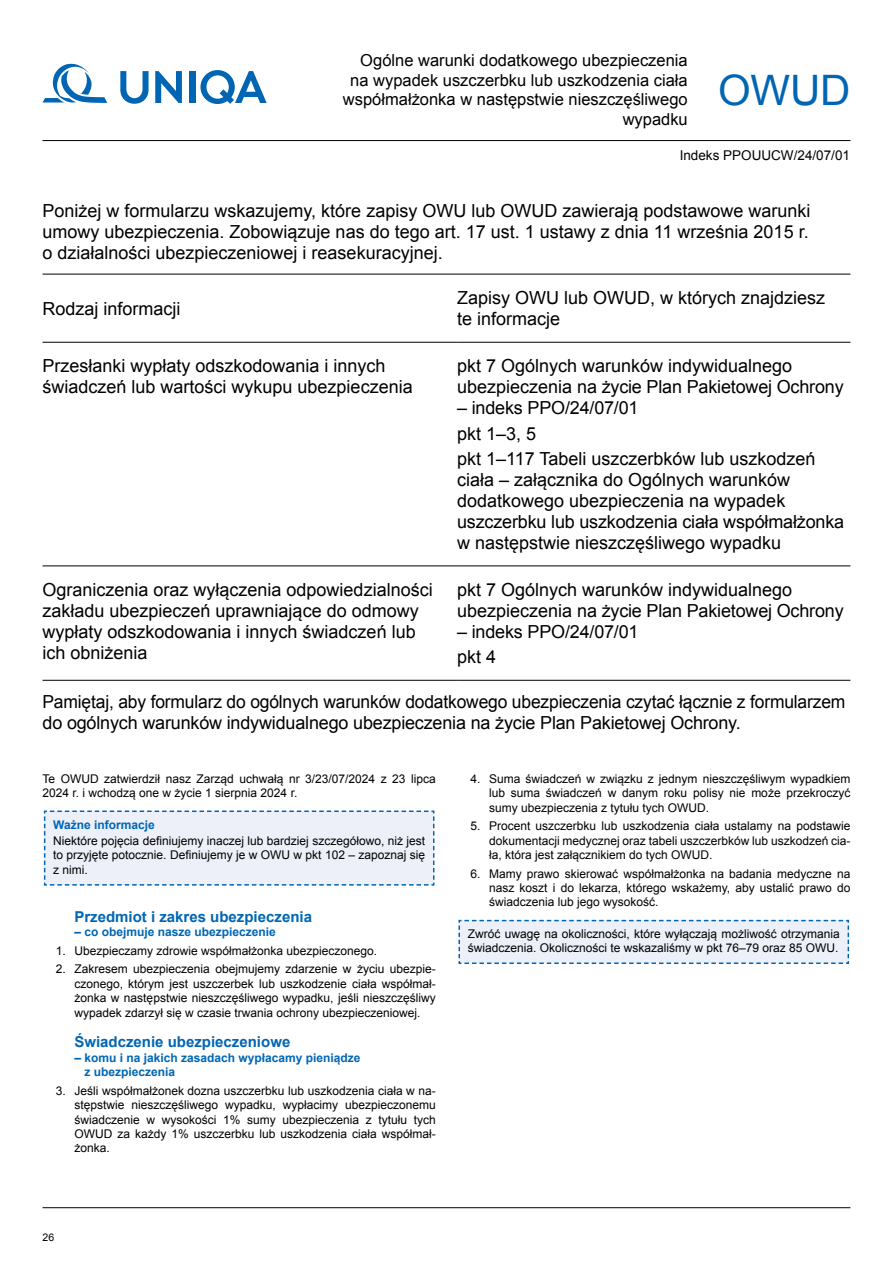
<style>
.page{position:relative;width:893px;height:1263px;background:#fff}
.page>*{position:absolute;margin:0;border:0;box-sizing:border-box;transform-origin:0 0}
.t1{font:42px "Arial";color:#0066b3}
.t2{font:18px/21px "Arial";color:#000}
.t3{font:16.5px/19.5px "Arial";color:#000;text-align:right}
.t4{font:700 15px "Arial";color:#0066b3}
.t5{font:13.5px "Arial";color:#000}
.t6{font:12px/14.4px "Arial";color:#000;text-align:justify}
.t7{font:700 12px/14.4px "Arial";color:#0066b3}
.t8{font:10.5px "Arial";color:#000}
</style>
<div class="page">
<hr style="left:43px;top:1207px;width:807px;height:1px;background:#000">
<hr style="left:43px;top:140px;width:807px;height:1px;background:#000">
<svg style="left:43px;top:63px;width:64px;height:40px"></svg>
<svg style="left:120px;top:71px;width:29px;height:33px"></svg>
<svg style="left:155px;top:71px;width:27px;height:32px"></svg>
<div style="left:189px;top:71px;width:6px;height:32px;background:#0066b3"></div>
<svg style="left:200px;top:70px;width:67px;height:34px"></svg>
<hr style="left:43px;top:274px;width:414px;height:1px;background:#000">
<hr style="left:457px;top:274px;width:393px;height:1px;background:#000">
<hr style="left:43px;top:342px;width:414px;height:1px;background:#000">
<hr style="left:457px;top:342px;width:393px;height:1px;background:#000">
<hr style="left:43px;top:565px;width:414px;height:1px;background:#000">
<hr style="left:457px;top:565px;width:393px;height:1px;background:#000">
<hr style="left:43px;top:680px;width:414px;height:1px;background:#000">
<hr style="left:457px;top:680px;width:393px;height:1px;background:#000">
<div style="left:43px;top:810px;width:392px;height:76px;background:#eef0f9"></div>
<svg style="left:458px;top:919px;width:392px;height:45px;background:#e4eaf6"></svg>
<h3 class="t3" style="left:343px;top:51px;width:346px">Ogólne warunki dodatkowego ubezpieczenia na wypadek uszczerbku lub uszkodzenia ciała współmałżonka w następstwie nieszczęśliwego wypadku</h3>
<h1 class="t1" style="left:718px;top:62px;width:134px">OWUD</h1>
<p class="t5" style="left:680px;top:146px;width:172px">Indeks PPOUUCW/24/07/01</p>
<h2 class="t2" style="left:43px;top:201px;width:769px;text-align:justify">Poniżej w formularzu wskazujemy, które zapisy OWU lub OWUD zawierają podstawowe warunki umowy ubezpieczenia. Zobowiązuje nas do tego art. 17 ust. 1 ustawy z dnia 11 września 2015 r. o działalności ubezpieczeniowej i reasekuracyjnej.</h2>
<h2 class="t2" style="left:43px;top:298px;width:140px">Rodzaj informacji</h2>
<h2 class="t2" style="left:457px;top:288px;width:370px">Zapisy OWU lub OWUD, w których znajdziesz te informacje</h2>
<h2 class="t2" style="left:43px;top:356px;width:372px">Przesłanki wypłaty odszkodowania i innych świadczeń lub wartości wykupu ubezpieczenia</h2>
<h2 class="t2" style="left:457px;top:356px;width:388px">pkt 7 Ogólnych warunków indywidualnego ubezpieczenia na życie Plan Pakietowej Ochrony</h2>
<h2 class="t2" style="left:457px;top:396px;width:360px;line-height:25.2px">– indeks PPO/24/07/01<br>pkt 1–3, 5<br>pkt 1–117 Tabeli uszczerbków lub uszkodzeń</h2>
<h2 class="t2" style="left:457px;top:469px;width:389px">ciała – załącznika do Ogólnych warunków dodatkowego ubezpieczenia na wypadek uszczerbku lub uszkodzenia ciała współmałżonka w następstwie nieszczęśliwego wypadku</h2>
<h2 class="t2" style="left:43px;top:579px;width:392px">Ograniczenia oraz wyłączenia odpowiedzialności zakładu ubezpieczeń uprawniające do odmowy wypłaty odszkodowania i innych świadczeń lub ich obniżenia</h2>
<h2 class="t2" style="left:457px;top:579px;width:388px">pkt 7 Ogólnych warunków indywidualnego ubezpieczenia na życie Plan Pakietowej Ochrony</h2>
<h2 class="t2" style="left:457px;top:619px;width:183px;line-height:25.2px">– indeks PPO/24/07/01 pkt 4</h2>
<h2 class="t2" style="left:43px;top:691px;width:804px">Pamiętaj, aby formularz do ogólnych warunków dodatkowego ubezpieczenia czytać łącznie z formularzem do ogólnych warunków indywidualnego ubezpieczenia na życie Plan Pakietowej Ochrony.</h2>
<p class="t6" style="left:43px;top:771px;width:395px">Te OWUD zatwierdził nasz Zarząd uchwałą nr 3/23/07/2024 z 23 lipca<br>2024 r. i wchodzą one w życie 1 sierpnia 2024 r.</p>
<p class="t7" style="left:53px;top:817px;width:103px">Ważne informacje</p>
<p class="t6" style="left:53px;top:834px;width:374px">Niektóre pojęcia definiujemy inaczej lub bardziej szczegółowo, niż jest to przyjęte potocznie. Definiujemy je w OWU w pkt 102 – zapoznaj się z nimi.</p>
<p class="t4" style="left:74px;top:906px;width:239px">Przedmiot i zakres ubezpieczenia</p>
<p class="t7" style="left:74px;top:925px;width:203px">– co obejmuje nasze ubezpieczenie</p>
<p class="t6" style="left:56px;top:943px;width:323px">1. Ubezpieczamy zdrowie współmałżonka ubezpieczonego.</p>
<p class="t6" style="left:74px;top:962px;width:363px;text-indent:-19px">2. Zakresem ubezpieczenia obejmujemy zdarzenie w życiu ubezpie&shy;czonego, którym jest uszczerbek lub uszkodzenie ciała współmał&shy;żonka w następstwie nieszczęśliwego wypadku, jeśli nieszczęśliwy wypadek zdarzył się w czasie trwania ochrony ubezpieczeniowej.</p>
<p class="t4" style="left:74px;top:1032px;width:217px">Świadczenie ubezpieczeniowe</p>
<p class="t7" style="left:84px;top:1051px;width:278px;text-indent:-10px">– komu i na jakich zasadach wypłacamy pieniądze z ubezpieczenia</p>
<p class="t6" style="left:74px;top:1083px;width:363px;text-indent:-19px">3. Jeśli współmałżonek dozna uszczerbku lub uszkodzenia ciała w na&shy;stępstwie nieszczęśliwego wypadku, wypłacimy ubezpieczonemu świadczenie w wysokości 1% sumy ubezpieczenia z tytułu tych OWUD za każdy 1% uszczerbku lub uszkodzenia ciała współmał&shy;żonka.</p>
<p class="t6" style="left:489px;top:771px;width:363px;text-indent:-19px">4. Suma świadczeń w związku z jednym nieszczęśliwym wypadkiem lub suma świadczeń w danym roku polisy nie może przekroczyć sumy ubezpieczenia z tytułu tych OWUD.</p>
<p class="t6" style="left:489px;top:819px;width:363px;text-indent:-19px">5. Procent uszczerbku lub uszkodzenia ciała ustalamy na podstawie dokumentacji medycznej oraz tabeli uszczerbków lub uszkodzeń cia&shy;ła, która jest załącznikiem do tych OWUD.</p>
<p class="t6" style="left:489px;top:866px;width:363px;text-indent:-19px">6. Mamy prawo skierować współmałżonka na badania medyczne na nasz koszt i do lekarza, którego wskażemy, aby ustalić prawo do świadczenia lub jego wysokość.</p>
<p class="t6" style="left:468px;top:926px;width:374px">Zwróć uwagę na okoliczności, które wyłączają możliwość otrzymania świadczenia. Okoliczności te wskazaliśmy w pkt 76–79 oraz 85 OWU.</p>
<p class="t8" style="left:43px;top:1230px;width:13px">26</p>
</div>
